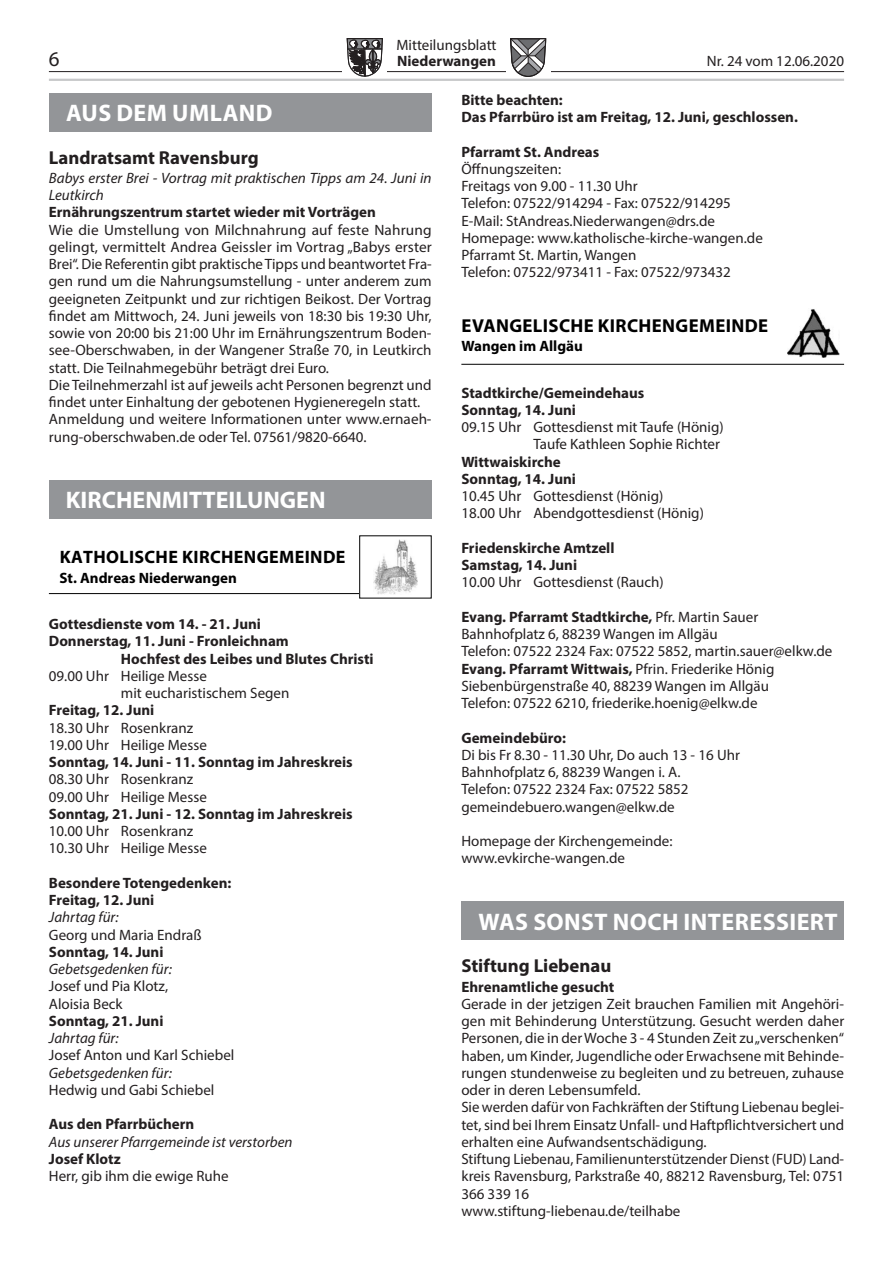
<style>
.page{position:relative;width:893px;height:1263px;background:#fff}
.page>*{position:absolute;margin:0;border:0;box-sizing:border-box;transform-origin:0 0}
.t1{font:700 24px "Myriad Pro";letter-spacing:.02em;color:#fff}
.t2{font:700 24px "Myriad Pro";color:#fff}
.t3{font:21px "Myriad Pro";color:#231f20}
.t4{font:700 18.75px "Myriad Pro";color:#231f20}
.t5{font:700 18.75px "Myriad Pro";letter-spacing:.02em;color:#000}
.t6{font:700 18px "Myriad Pro";letter-spacing:.02em;color:#000}
.t7{font:15px/17.2px "Myriad Pro";color:#231f20}
.t8{font:700 15px/17.2px "Myriad Pro";color:#231f20}
.t9{font:italic 15px/17.2px "Myriad Pro";color:#231f20}
.t10{font:700 15px "Myriad Pro";color:#000}
.s1{font-weight:700}
</style>
<div class="page">
<hr style="left:49px;top:71px;width:795px;height:1px;background:#231f20">
<div style="left:342px;top:34px;width:45px;height:47px;background:#fff"></div>
<svg style="left:347px;top:38px;width:36px;height:39px"></svg>
<div style="left:506px;top:34px;width:44px;height:47px;background:#fff"></div>
<svg style="left:510px;top:38px;width:36px;height:39px"></svg>
<hr style="left:49px;top:79px;width:795px;height:2px;background:#c7c8ca">
<div style="left:49px;top:93px;width:383px;height:38px;background:#939598"></div>
<div style="left:49px;top:480px;width:383px;height:38px;background:#939598"></div>
<hr style="left:49px;top:593px;width:381px;height:1px;background:#000">
<div style="left:360px;top:536px;width:71px;height:62px;background:#fff"></div>
<img style="left:373px;top:539px;width:45px;height:55px">
<hr style="left:461px;top:364px;width:383px;height:1px;background:#000">
<img style="left:787px;top:309px;width:52px;height:49px">
<div style="left:461px;top:902px;width:383px;height:38px;background:#939598"></div>
<p class="t7" style="left:396px;top:36px;width:102px">Mitteilungsblatt</p>
<h2 class="t3" style="left:49px;top:46px;width:12px">6</h2>
<p class="t8" style="left:397px;top:52px;width:100px">Niederwangen</p>
<p class="t7" style="left:707px;top:52px;width:139px">Nr. 24 vom 12.06.2020</p>
<h1 class="t1" style="left:66px;top:97px;width:208px">AUS DEM UMLAND</h1>
<p class="t4" style="left:49px;top:145px;width:211px">Landratsamt Ravensburg</p>
<p class="t9" style="left:49px;top:169px;width:384px">Babys erster Brei - Vortrag mit praktischen Tipps am 24. Juni in<br>Leutkirch</p>
<p class="t8" style="left:49px;top:203px;width:328px">Ernährungszentrum startet wieder mit Vorträgen</p>
<p class="t7" style="left:49px;top:221px;width:384px">Wie die Umstellung von Milchnahrung auf feste Nahrung gelingt, vermittelt Andrea Geissler im Vortrag „Babys erster Brei“. Die Referentin gibt praktische Tipps und beantwortet Fra&shy;gen rund um die Nahrungsumstellung - unter anderem zum geeigneten Zeitpunkt und zur richtigen Beikost. Der Vortrag findet am Mittwoch, 24. Juni jeweils von 18:30 bis 19:30 Uhr, sowie von 20:00 bis 21:00 Uhr im Ernährungszentrum Boden&shy;see-Oberschwaben, in der Wangener Straße 70, in Leutkirch statt. Die Teilnahmegebühr beträgt drei Euro.<br>Die Teilnehmerzahl ist auf jeweils acht Personen begrenzt und findet unter Einhaltung der gebotenen Hygieneregeln statt.<br>Anmeldung und weitere Informationen unter www.ernaeh&shy;rung-oberschwaben.de oder Tel. 07561/9820-6640.</p>
<p class="t8" style="left:461px;top:91px;width:338px">Bitte beachten:<br>Das Pfarrbüro ist am Freitag, 12. Juni, geschlossen.</p>
<p class="t8" style="left:461px;top:142px;width:139px">Pfarramt St. Andreas</p>
<p class="t7" style="left:461px;top:160px;width:303px">Öffnungszeiten:<br>Freitags von 9.00 - 11.30 Uhr<br>Telefon: 07522/914294 - Fax: 07522/914295<br>E-Mail: StAndreas.Niederwangen@drs.de Homepage: www.katholische-kirche-wangen.de Pfarramt St. Martin, Wangen<br>Telefon: 07522/973411 - Fax: 07522/973432</p>
<p class="t5" style="left:462px;top:313px;width:308px">EVANGELISCHE KIRCHENGEMEINDE</p>
<p class="t10" style="left:461px;top:336px;width:123px">Wangen im Allgäu</p>
<p class="t8" style="left:461px;top:383px;width:185px">Stadtkirche/Gemeindehaus<br>Sonntag, 14. Juni</p>
<p class="t7" style="left:461px;top:418px;width:264px;text-align:right">09.15 Uhr Gottesdienst mit Taufe (Hönig)<br>Taufe Kathleen Sophie Richter</p>
<p class="t8" style="left:461px;top:452px;width:116px">Wittwaiskirche<br>Sonntag, 14. Juni</p>
<p class="t7" style="left:461px;top:487px;width:244px">10.45 Uhr Gottesdienst (Hönig)<br>18.00 Uhr Abendgottesdienst (Hönig)</p>
<p class="t8" style="left:461px;top:539px;width:155px">Friedenskirche Amtzell<br>Samstag, 14. Juni</p>
<p class="t7" style="left:461px;top:573px;width:204px">10.00 Uhr Gottesdienst (Rauch)</p>
<p class="t7" style="left:461px;top:608px;width:373px"><span class="s1">Evang. Pfarramt Stadtkirche,</span> Pfr. Martin Sauer Bahnhofplatz 6, 88239 Wangen im Allgäu<br>Telefon: 07522 2324 Fax: 07522 5852, martin.sauer@elkw.de <span class="s1">Evang. Pfarramt Wittwais,</span> Pfrin. Friederike Hönig Siebenbürgenstraße 40, 88239 Wangen im Allgäu<br>Telefon: 07522 6210, friederike.hoenig@elkw.de</p>
<p class="t8" style="left:461px;top:728px;width:106px">Gemeindebüro:</p>
<p class="t7" style="left:461px;top:746px;width:280px">Di bis Fr 8.30 - 11.30 Uhr, Do auch 13 - 16 Uhr Bahnhofplatz 6, 88239 Wangen i. A.<br>Telefon: 07522 2324 Fax: 07522 5852 gemeindebuero.wangen@elkw.de</p>
<p class="t7" style="left:461px;top:832px;width:213px">Homepage der Kirchengemeinde: www.evkirche-wangen.de</p>
<h1 class="t2" style="left:66px;top:484px;width:261px">KIRCHENMITTEILUNGEN</h1>
<p class="t6" style="left:60px;top:545px;width:287px">KATHOLISCHE KIRCHENGEMEINDE</p>
<p class="t10" style="left:60px;top:568px;width:179px">St. Andreas Niederwangen</p>
<p class="t8" style="left:49px;top:615px;width:214px">Gottesdienste vom 14. - 21. Juni</p>
<p class="t8" style="left:49px;top:632px;width:241px">Donnerstag, 11. Juni - Fronleichnam</p>
<p class="t8" style="left:121px;top:649px;width:254px">Hochfest des Leibes und Blutes Christi</p>
<p class="t7" style="left:121px;top:667px;width:170px;text-indent:-72px">09.00 Uhr Heilige Messe<br>mit eucharistischem Segen</p>
<p class="t8" style="left:49px;top:701px;width:107px">Freitag, 12. Juni</p>
<p class="t7" style="left:49px;top:719px;width:159px">18.30 Uhr Rosenkranz<br>19.00 Uhr Heilige Messe</p>
<p class="t8" style="left:49px;top:753px;width:305px">Sonntag, 14. Juni - 11. Sonntag im Jahreskreis</p>
<p class="t7" style="left:49px;top:770px;width:159px">08.30 Uhr Rosenkranz<br>09.00 Uhr Heilige Messe</p>
<p class="t8" style="left:49px;top:805px;width:305px">Sonntag, 21. Juni - 12. Sonntag im Jahreskreis</p>
<p class="t7" style="left:49px;top:822px;width:159px">10.00 Uhr Rosenkranz<br>10.30 Uhr Heilige Messe</p>
<p class="t8" style="left:49px;top:874px;width:184px">Besondere Totengedenken:<br>Freitag, 12. Juni</p>
<p class="t9" style="left:49px;top:908px;width:71px">Jahrtag für:</p>
<p class="t7" style="left:49px;top:926px;width:154px">Georg und Maria Endraß</p>
<p class="t8" style="left:49px;top:943px;width:116px">Sonntag, 14. Juni</p>
<p class="t9" style="left:49px;top:960px;width:124px">Gebetsgedenken für:</p>
<p class="t7" style="left:49px;top:977px;width:121px">Josef und Pia Klotz,<br>Aloisia Beck</p>
<p class="t8" style="left:49px;top:1012px;width:116px">Sonntag, 21. Juni</p>
<p class="t9" style="left:49px;top:1029px;width:71px">Jahrtag für:</p>
<p class="t7" style="left:49px;top:1046px;width:187px">Josef Anton und Karl Schiebel</p>
<p class="t9" style="left:49px;top:1064px;width:124px">Gebetsgedenken für:</p>
<p class="t7" style="left:49px;top:1081px;width:167px">Hedwig und Gabi Schiebel</p>
<p class="t8" style="left:49px;top:1115px;width:147px">Aus den Pfarrbüchern</p>
<p class="t9" style="left:49px;top:1133px;width:245px">Aus unserer Pfarrgemeinde ist verstorben</p>
<p class="t8" style="left:49px;top:1150px;width:73px">Josef Klotz</p>
<p class="t7" style="left:49px;top:1167px;width:181px">Herr, gib ihm die ewige Ruhe</p>
<h1 class="t1" style="left:479px;top:906px;width:361px">WAS SONST NOCH INTERESSIERT</h1>
<p class="t4" style="left:461px;top:954px;width:151px">Stiftung Liebenau</p>
<p class="t8" style="left:461px;top:977px;width:155px">Ehrenamtliche gesucht</p>
<p class="t7" style="left:461px;top:995px;width:384px">Gerade in der jetzigen Zeit brauchen Familien mit Angehöri&shy;gen mit Behinderung Unterstützung. Gesucht werden daher Personen, die in der Woche 3 - 4 Stunden Zeit zu „verschenken“ haben, um Kinder, Jugendliche oder Erwachsene mit Behinde&shy;rungen stundenweise zu begleiten und zu betreuen, zuhause oder in deren Lebensumfeld.<br>Sie werden dafür von Fachkräften der Stiftung Liebenau beglei&shy;tet, sind bei Ihrem Einsatz Unfall- und Haftpflichtversichert und erhalten eine Aufwandsentschädigung.<br>Stiftung Liebenau, Familienunterstützender Dienst (FUD) Land&shy;kreis Ravensburg, Parkstraße 40, 88212 Ravensburg, Tel: 0751<br>366 339 16<br>www.stiftung-liebenau.de/teilhabe</p>
</div>
